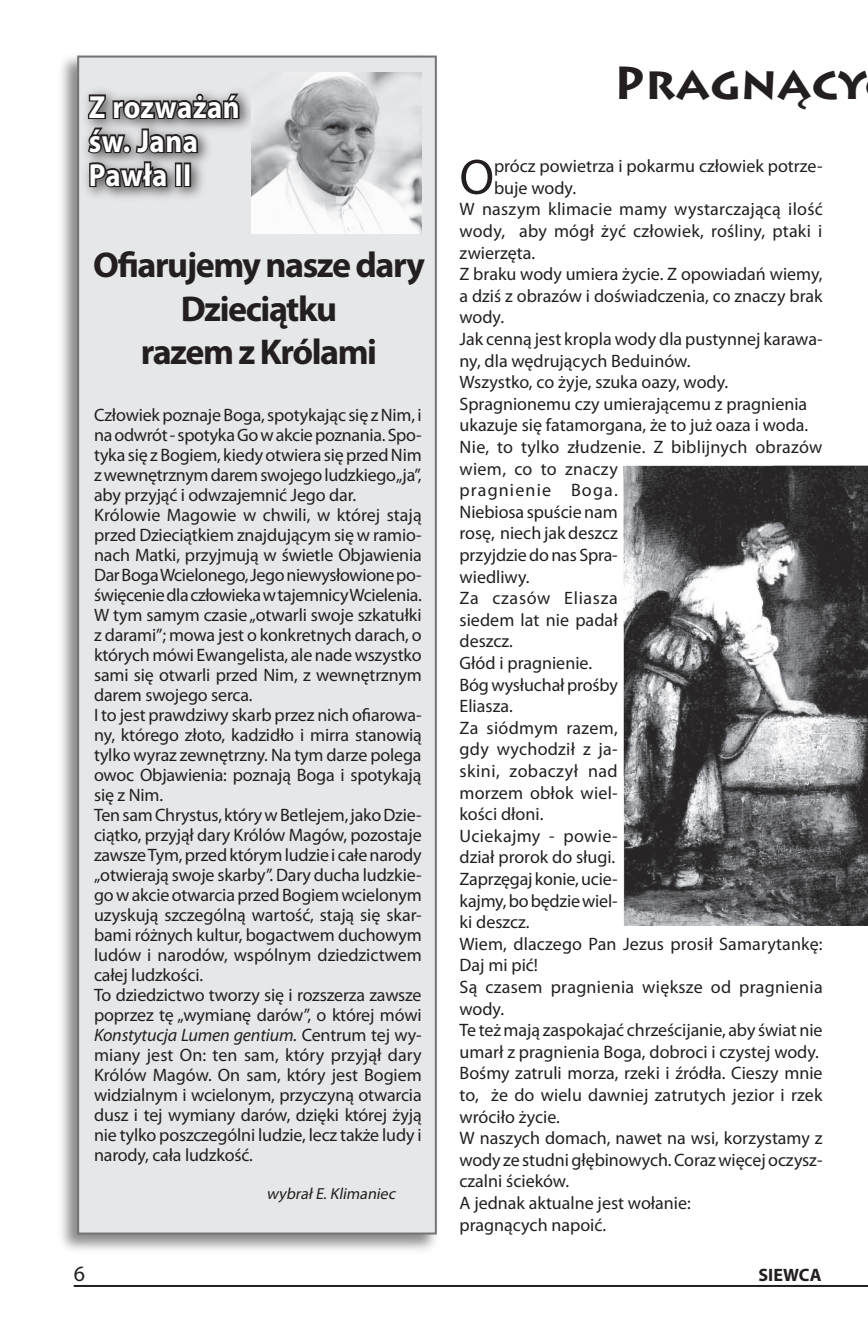
<style>
.page{position:relative;width:868px;height:1338px;background:#fff}
.page>*{position:absolute;margin:0;border:0;box-sizing:border-box;transform-origin:0 0}
.t1{font:50px "Myriad Pro";color:#231f20}
.t2{font:700 46px "Lithos Pro";color:#231f20}
.t3{font:700 36px/43.2px "Myriad Pro";letter-spacing:-.04em;color:#231f20;text-align:center}
.t4{font:700 32px/34px "Myriad Pro";letter-spacing:.02em;color:#fff;scale:.9 1}
.t5{font:18px/20px "Myriad Pro";letter-spacing:-.005em;color:#231f20}
.t6{font:18px "Myriad Pro";letter-spacing:.015em;color:#231f20}
.t7{font:18px "Myriad Pro";letter-spacing:.02em;color:#231f20}
.t8{font:18px "Myriad Pro";letter-spacing:.025em;color:#231f20}
.t9{font:18px "Myriad Pro";letter-spacing:.065em;color:#231f20}
.t10{font:18px "Myriad Pro";letter-spacing:.04em;color:#231f20}
.t11{font:700 18px "Myriad Pro";color:#231f20}
.t12{font:italic 16px "Myriad Pro";color:#231f20}
.s1{font-style:italic}
</style>
<div class="page">
<hr style="left:74px;top:1285px;width:748px;height:2px;background:#231f20">
<hr style="left:793px;top:1285px;width:74px;height:2px;background:#231f20">
<div style="left:57px;top:51px;width:383px;height:1205px;background:#231f20;opacity:.53"></div>
<div style="left:78px;top:57px;width:358px;height:1176px;background:#e6e7e9"></div>
<div style="left:77px;top:56px;width:360px;height:1178px;border:2px solid #727477"></div>
<div style="left:79px;top:85px;width:177px;height:118px;background:#231f20;opacity:.75"></div>
<svg style="left:86px;top:85px;width:155px;height:118px"></svg>
<div style="left:175px;top:162px;width:7px;height:25px;border:3px solid #231f20"></div>
<div style="left:184px;top:162px;width:7px;height:25px;border:3px solid #231f20"></div>
<img style="left:251px;top:72px;width:170px;height:161px">
<img style="left:623px;top:465px;width:244px;height:461px">
<h3 class="t4" style="left:89px;top:89px;width:169px">Z rozważań św. Jana<br>Pawła II</h3>
<h3 class="t3" style="left:93px;top:242px;width:333px">Ofiarujemy nasze dary<br>Dzieciątku<br>razem z Królami</h3>
<p class="t5" style="left:94px;top:405px;width:329px">Człowiek poznaje Boga, spotykając się z Nim, i na odwrót - spotyka Go w akcie poznania. Spo&shy;tyka się z Bogiem, kiedy otwiera się przed Nim z wewnętrznym darem swojego ludzkiego „ja”, aby przyjąć i odwzajemnić Jego dar.<br>Królowie Magowie w chwili, w której stają przed Dzieciątkiem znajdującym się w ramio&shy;nach Matki, przyjmują w świetle Objawienia Dar Boga Wcielonego, Jego niewysłowione po&shy;święcenie dla człowieka w tajemnicy Wcielenia.<br>W tym samym czasie „otwarli swoje szkatułki z darami”; mowa jest o konkretnych darach, o których mówi Ewangelista, ale nade wszystko sami się otwarli przed Nim, z wewnętrznym darem swojego serca.<br>I to jest prawdziwy skarb przez nich ofiarowa&shy;ny, którego złoto, kadzidło i mirra stanowią tylko wyraz zewnętrzny. Na tym darze polega owoc Objawienia: poznają Boga i spotykają się z Nim.<br>Ten sam Chrystus, który w Betlejem, jako Dzie&shy;ciątko, przyjął dary Królów Magów, pozostaje zawsze Tym, przed którym ludzie i całe narody „otwierają swoje skarby”. Dary ducha ludzkie&shy;go w akcie otwarcia przed Bogiem wcielonym uzyskują szczególną wartość, stają się skar&shy;bami różnych kultur, bogactwem duchowym ludów i narodów, wspólnym dziedzictwem całej ludzkości.<br>To dziedzictwo tworzy się i rozszerza zawsze poprzez tę „wymianę darów”, o której mówi <span class="s1">Konstytucja Lumen gentium.</span> Centrum tej wy&shy;miany jest On: ten sam, który przyjął dary Królów Magów. On sam, który jest Bogiem widzialnym i wcielonym, przyczyną otwarcia dusz i tej wymiany darów, dzięki której żyją nie tylko poszczególni ludzie, lecz także ludy i narody, cała ludzkość.</p>
<p class="t12" style="left:266px;top:1184px;width:133px">wybrałE.Klimaniec</p>
<h2 class="t2" style="left:614px;top:55px;width:254px">Pragnący</h2>
<h1 class="t1" style="left:459px;top:146px;width:36px">O</h1>
<p class="t5" style="left:494px;top:156px;width:330px">prócz powietrza i pokarmu człowiek potrze-</p>
<p class="t5" style="left:494px;top:178px;width:83px">buje wody.</p>
<p class="t6" style="left:459px;top:198px;width:365px">W naszym klimacie mamy wystarczającą ilość</p>
<p class="t6" style="left:459px;top:220px;width:364px">wody, aby mógł żyć człowiek, rośliny, ptaki i</p>
<p class="t5" style="left:459px;top:242px;width:77px">zwierzęta.</p>
<p class="t5" style="left:459px;top:264px;width:364px">Z braku wody umiera życie. Z opowiadań wiemy,</p>
<p class="t5" style="left:459px;top:286px;width:364px">a dziś z obrazów i doświadczenia, co znaczy brak</p>
<p class="t5" style="left:459px;top:307px;width:46px">wody.</p>
<p class="t5" style="left:459px;top:329px;width:364px">Jak cenną jest kropla wody dla pustynnej karawa-</p>
<p class="t5" style="left:459px;top:350px;width:232px">ny, dla wędrujących Beduinów.</p>
<p class="t5" style="left:459px;top:372px;width:270px">Wszystko, co żyje, szuka oazy, wody.</p>
<p class="t5" style="left:459px;top:394px;width:349px">Spragnionemu czy umierającemu z pragnienia</p>
<p class="t5" style="left:459px;top:415px;width:350px">ukazuje się fatamorgana, że to już oaza i woda.</p>
<p class="t6" style="left:459px;top:436px;width:364px">Nie, to tylko złudzenie. Z biblijnych obrazów</p>
<p class="t7" style="left:459px;top:458px;width:160px">wiem, co to znaczy</p>
<p class="t9" style="left:459px;top:479px;width:160px">pragnienie Boga.</p>
<p class="t5" style="left:459px;top:502px;width:160px">Niebiosa spuście nam</p>
<p class="t5" style="left:459px;top:523px;width:160px">rosę, niech jak deszcz</p>
<p class="t5" style="left:459px;top:545px;width:160px">przyjdzie do nas Spra-</p>
<p class="t5" style="left:459px;top:566px;width:72px">wiedliwy.</p>
<p class="t10" style="left:459px;top:587px;width:160px">Za czasów Eliasza</p>
<p class="t5" style="left:459px;top:610px;width:160px">siedem lat nie padał</p>
<p class="t5" style="left:459px;top:631px;width:55px">deszcz.</p>
<p class="t5" style="left:459px;top:653px;width:134px">Głód i pragnienie.</p>
<p class="t5" style="left:459px;top:674px;width:160px">Bóg wysłuchał prośby</p>
<p class="t5" style="left:459px;top:696px;width:55px">Eliasza.</p>
<p class="t6" style="left:459px;top:717px;width:160px">Za siódmym razem,</p>
<p class="t6" style="left:459px;top:738px;width:160px">gdy wychodził z ja-</p>
<p class="t8" style="left:459px;top:760px;width:160px">skini, zobaczył nad</p>
<p class="t5" style="left:459px;top:782px;width:160px">morzem obłok wiel-</p>
<p class="t5" style="left:459px;top:804px;width:85px">kości dłoni.</p>
<p class="t7" style="left:459px;top:825px;width:160px">Uciekajmy - powie-</p>
<p class="t5" style="left:459px;top:847px;width:157px">dział prorok do sługi.</p>
<p class="t5" style="left:459px;top:869px;width:160px">Zaprzęgaj konie, ucie-</p>
<p class="t5" style="left:459px;top:890px;width:160px">kajmy, bo będzie wiel-</p>
<p class="t5" style="left:459px;top:912px;width:72px">ki deszcz.</p>
<p class="t5" style="left:459px;top:934px;width:364px">Wiem, dlaczego Pan Jezus prosił Samarytankę:</p>
<p class="t5" style="left:459px;top:955px;width:80px">Daj mi pić!</p>
<p class="t6" style="left:459px;top:976px;width:365px">Są czasem pragnienia większe od pragnienia</p>
<p class="t5" style="left:459px;top:998px;width:46px">wody.</p>
<p class="t5" style="left:459px;top:1020px;width:364px">Te też mają zaspokajać chrześcijanie, aby świat nie</p>
<p class="t5" style="left:459px;top:1042px;width:361px">umarł z pragnienia Boga, dobroci i czystej wody.</p>
<p class="t5" style="left:459px;top:1063px;width:364px">Bośmy zatruli morza, rzeki i źródła. Cieszy mnie</p>
<p class="t5" style="left:459px;top:1085px;width:364px">to, że do wielu dawniej zatrutych jezior i rzek</p>
<p class="t5" style="left:459px;top:1106px;width:102px">wróciło życie.</p>
<p class="t5" style="left:459px;top:1128px;width:364px">W naszych domach, nawet na wsi, korzystamy z</p>
<p class="t5" style="left:459px;top:1150px;width:364px">wody ze studni głębinowych. Coraz więcej oczysz-</p>
<p class="t5" style="left:459px;top:1171px;width:111px">czalni ścieków.</p>
<p class="t5" style="left:459px;top:1193px;width:233px">A jednak aktualne jest wołanie:</p>
<p class="t5" style="left:459px;top:1214px;width:148px">pragnących napoić.</p>
<p class="t11" style="left:758px;top:1263px;width:65px">SIEWCA</p>
</div>
